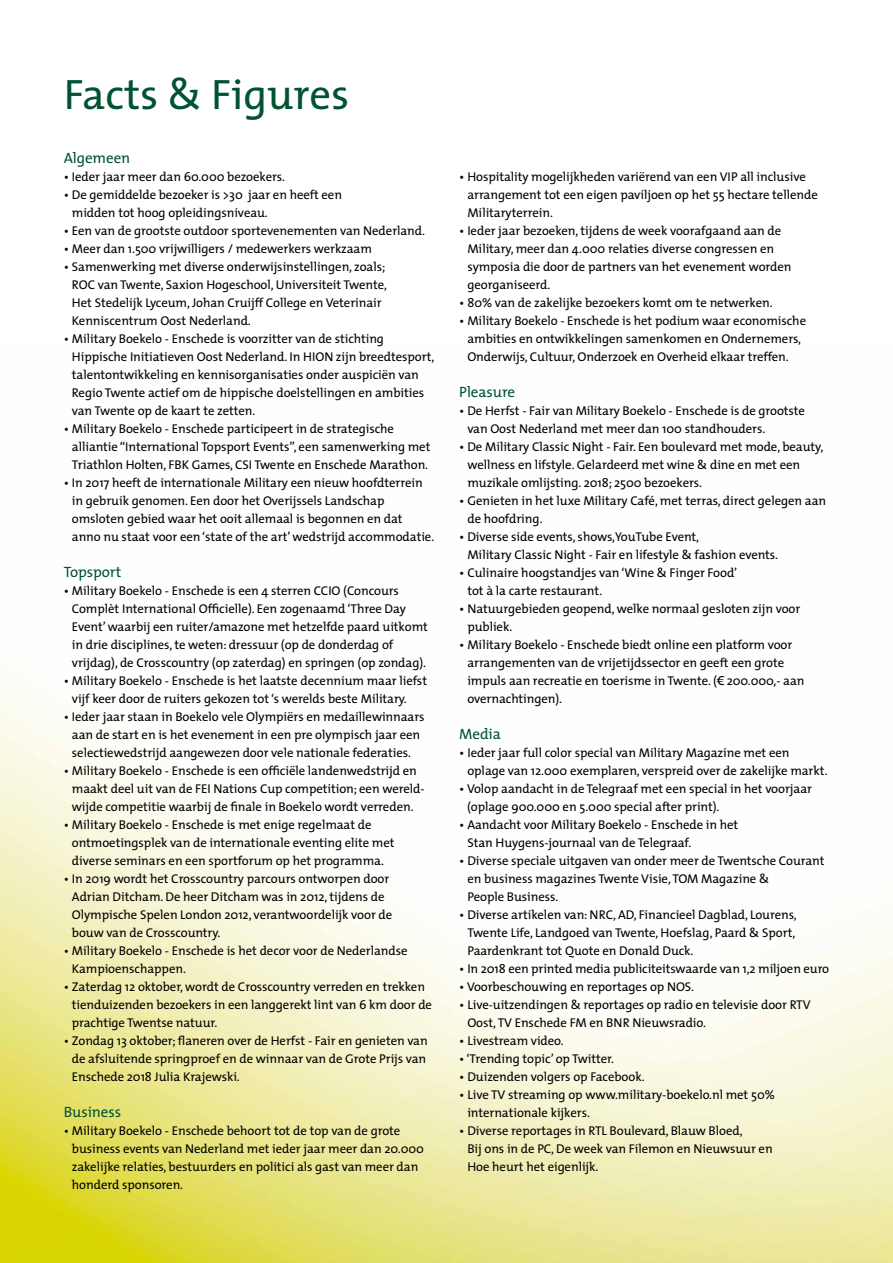
<style>
.page{position:relative;width:893px;height:1263px;background:#fff}
.page>*{position:absolute;margin:0;border:0;box-sizing:border-box;transform-origin:0 0}
.t1{font:42.75px "The Mix";color:#005332}
.t2{font:15px "The Mix";letter-spacing:-.005em;color:#005332}
.t3{font:12.75px/18px "The Mix";letter-spacing:-.005em;color:#000}
.s1{font-family:"Linotype Euro Font Ato F"}
</style>
<div class="page">
<img style="left:0;top:683px;width:893px;height:580px">
<h1 class="t1" style="left:64px;top:59px;width:287px">Facts &amp; Figures</h1>
<p class="t2" style="left:64px;top:146px;width:68px">Algemeen</p>
<p class="t3" style="left:64px;top:168px;width:223px">• Ieder jaar meer dan 60.000 bezoekers.</p>
<p class="t3" style="left:72px;top:186px;width:272px;text-indent:-8px">• De gemiddelde bezoeker is &gt;30 jaar en heeft een midden tot hoog opleidingsniveau.</p>
<p class="t3" style="left:64px;top:222px;width:363px">• Een van de grootste outdoor sportevenementen van Nederland.</p>
<p class="t3" style="left:64px;top:240px;width:310px">• Meer dan 1.500 vrijwilligers / medewerkers werkzaam</p>
<p class="t3" style="left:72px;top:258px;width:317px;text-indent:-8px">• Samenwerking met diverse onderwijsinstellingen, zoals; ROC van Twente, Saxion Hogeschool, Universiteit Twente, Het Stedelijk Lyceum, Johan Cruijff College en Veterinair Kenniscentrum Oost Nederland.</p>
<p class="t3" style="left:72px;top:330px;width:364px;text-indent:-8px">• Military Boekelo - Enschede is voorzitter van de stichting Hippische Initiatieven Oost Nederland. In HION zijn breedtesport, talentontwikkeling en kennisorganisaties onder auspiciën van Regio Twente actief om de hippische doelstellingen en ambities van Twente op de kaart te zetten.</p>
<p class="t3" style="left:72px;top:420px;width:360px;text-indent:-8px">• Military Boekelo - Enschede participeert in de strategische alliantie “International Topsport Events”, een samenwerking met<br>Triathlon Holten, FBK Games, CSI Twente en Enschede Marathon.</p>
<p class="t3" style="left:72px;top:474px;width:364px;text-indent:-8px">• In 2017 heeft de internationale Military een nieuw hoofdterrein in gebruik genomen. Een door het Overijssels Landschap omsloten gebied waar het ooit allemaal is begonnen en dat anno nu staat voor een ‘state of the art’ wedstrijd accommodatie.</p>
<p class="t2" style="left:64px;top:560px;width:59px">Topsport</p>
<p class="t3" style="left:72px;top:582px;width:357px;text-indent:-8px">• Military Boekelo - Enschede is een 4 sterren CCIO (Concours Complèt International Officielle). Een zogenaamd ‘Three Day Event’ waarbij een ruiter/amazone met hetzelfde paard uitkomt in drie disciplines, te weten: dressuur (op de donderdag of vrijdag), de Crosscountry (op zaterdag) en springen (op zondag).</p>
<p class="t3" style="left:72px;top:672px;width:357px;text-indent:-8px">• Military Boekelo - Enschede is het laatste decennium maar liefst vijf keer door de ruiters gekozen tot ‘s werelds beste Military.</p>
<p class="t3" style="left:64px;top:708px;width:362px;text-align:center">• Ieder jaar staan in Boekelo vele Olympiërs en medaillewinnaars aan de start en is het evenement in een pre olympisch jaar een selectiewedstrijd aangewezen door vele nationale federaties.</p>
<p class="t3" style="left:72px;top:762px;width:354px;text-indent:-8px">• Military Boekelo - Enschede is een officiële landenwedstrijd en maakt deel uit van de FEI Nations Cup competition; een wereld&shy;wijde competitie waarbij de finale in Boekelo wordt verreden.</p>
<p class="t3" style="left:72px;top:816px;width:324px;text-indent:-8px">• Military Boekelo - Enschede is met enige regelmaat de ontmoetingsplek van de internationale eventing elite met diverse seminars en een sportforum op het programma.</p>
<p class="t3" style="left:72px;top:870px;width:322px;text-indent:-8px">• In 2019 wordt het Crosscountry parcours ontworpen door Adrian Ditcham. De heer Ditcham was in 2012, tijdens de Olympische Spelen London 2012, verantwoordelijk voor de bouw van de Crosscountry.</p>
<p class="t3" style="left:72px;top:942px;width:337px;text-indent:-8px">• Military Boekelo - Enschede is het decor voor de Nederlandse<br>Kampioenschappen.</p>
<p class="t3" style="left:72px;top:978px;width:362px;text-indent:-8px">• Zaterdag 12 oktober, wordt de Crosscountry verreden en trekken tienduizenden bezoekers in een langgerekt lint van 6 km door de prachtige Twentse natuur.</p>
<p class="t3" style="left:72px;top:1032px;width:357px;text-align:justify;text-indent:-8px">• Zondag 13 oktober; flaneren over de Herfst - Fair en genieten van de afsluitende springproef en de winnaar van de Grote Prijs van Enschede 2018 Julia Krajewski.</p>
<p class="t2" style="left:64px;top:1100px;width:59px">Business</p>
<p class="t3" style="left:72px;top:1122px;width:354px;text-indent:-8px">• Military Boekelo - Enschede behoort tot de top van de grote business events van Nederland met ieder jaar meer dan 20.000 zakelijke relaties, bestuurders en politici als gast van meer dan honderd sponsoren.</p>
<p class="t3" style="left:467px;top:168px;width:352px;text-indent:-8px">• Hospitality mogelijkheden variërend van een VIP all inclusive arrangement tot een eigen paviljoen op het 55 hectare tellende<br>Militaryterrein.</p>
<p class="t3" style="left:467px;top:222px;width:326px;text-indent:-8px">• Ieder jaar bezoeken, tijdens de week voorafgaand aan de Military, meer dan 4.000 relaties diverse congressen en symposia die door de partners van het evenement worden georganiseerd.</p>
<p class="t3" style="left:459px;top:294px;width:315px">• 80% van de zakelijke bezoekers komt om te netwerken.</p>
<p class="t3" style="left:467px;top:312px;width:340px;text-indent:-8px">• Military Boekelo - Enschede is het podium waar economische ambities en ontwikkelingen samenkomen en Ondernemers,<br>Onderwijs, Cultuur, Onderzoek en Overheid elkaar treffen.</p>
<p class="t2" style="left:459px;top:380px;width:57px">Pleasure</p>
<p class="t3" style="left:467px;top:402px;width:339px;text-indent:-8px">• De Herfst - Fair van Military Boekelo - Enschede is de grootste van Oost Nederland met meer dan 100 standhouders.</p>
<p class="t3" style="left:467px;top:438px;width:357px;text-indent:-8px">• De Military Classic Night - Fair. Een boulevard met mode, beauty, wellness en lifstyle. Gelardeerd met wine &amp; dine en met een muzikale omlijsting. 2018; 2500 bezoekers.</p>
<p class="t3" style="left:467px;top:492px;width:360px;text-indent:-8px">• Genieten in het luxe Military Café, met terras, direct gelegen aan de hoofdring.</p>
<p class="t3" style="left:467px;top:528px;width:312px;text-indent:-8px">• Diverse side events, shows,YouTube Event,<br>Military Classic Night - Fair en lifestyle &amp; fashion events.</p>
<p class="t3" style="left:467px;top:564px;width:272px;text-indent:-8px">• Culinaire hoogstandjes van ‘Wine &amp; Finger Food’ tot à la carte restaurant.</p>
<p class="t3" style="left:467px;top:600px;width:334px;text-indent:-8px">• Natuurgebieden geopend, welke normaal gesloten zijn voor publiek.</p>
<p class="t3" style="left:467px;top:636px;width:339px;text-indent:-8px">• Military Boekelo - Enschede biedt online een platform voor arrangementen van de vrijetijdssector en geeft een grote impuls aan recreatie en toerisme in Twente. (<span class="s1">3</span> 200.000,- aan overnachtingen).</p>
<p class="t2" style="left:459px;top:722px;width:43px">Media</p>
<p class="t3" style="left:467px;top:744px;width:362px;text-indent:-8px">• Ieder jaar full color special van Military Magazine met een oplage van 12.000 exemplaren, verspreid over de zakelijke markt.</p>
<p class="t3" style="left:467px;top:780px;width:347px;text-indent:-8px">• Volop aandacht in de Telegraaf met een special in het voorjaar (oplage 900.000 en 5.000 special after print).</p>
<p class="t3" style="left:467px;top:816px;width:272px;text-indent:-8px">• Aandacht voor Military Boekelo - Enschede in het<br>Stan Huygens-journaal van de Telegraaf.</p>
<p class="t3" style="left:467px;top:852px;width:358px;text-indent:-8px">• Diverse speciale uitgaven van onder meer de Twentsche Courant en business magazines Twente Visie, TOM Magazine &amp;<br>People Business.</p>
<p class="t3" style="left:467px;top:906px;width:331px;text-align:justify;text-indent:-8px">• Diverse artikelen van: NRC, AD, Financieel Dagblad, Lourens, Twente Life, Landgoed van Twente, Hoefslag, Paard &amp; Sport, Paardenkrant tot Quote en Donald Duck.</p>
<p class="t3" style="left:459px;top:960px;width:371px">• In 2018 een printed media publiciteitswaarde van 1,2 miljoen euro</p>
<p class="t3" style="left:459px;top:978px;width:236px">• Voorbeschouwing en reportages op NOS.</p>
<p class="t3" style="left:467px;top:996px;width:345px;text-indent:-8px">• Live-uitzendingen &amp; reportages op radio en televisie door RTV<br>Oost, TV Enschede FM en BNR Nieuwsradio.</p>
<p class="t3" style="left:459px;top:1032px;width:106px">• Livestream video.</p>
<p class="t3" style="left:459px;top:1050px;width:156px">• ‘Trending topic’ op Twitter.</p>
<p class="t3" style="left:459px;top:1068px;width:187px">• Duizenden volgers op Facebook.</p>
<p class="t3" style="left:467px;top:1086px;width:309px;text-indent:-8px">• Live TV streaming op www.military-boekelo.nl met 50% internationale kijkers.</p>
<p class="t3" style="left:467px;top:1122px;width:307px;text-indent:-8px">• Diverse reportages in RTL Boulevard, Blauw Bloed,<br>Bij ons in de PC, De week van Filemon en Nieuwsuur en<br>Hoe heurt het eigenlijk.</p>
</div>
